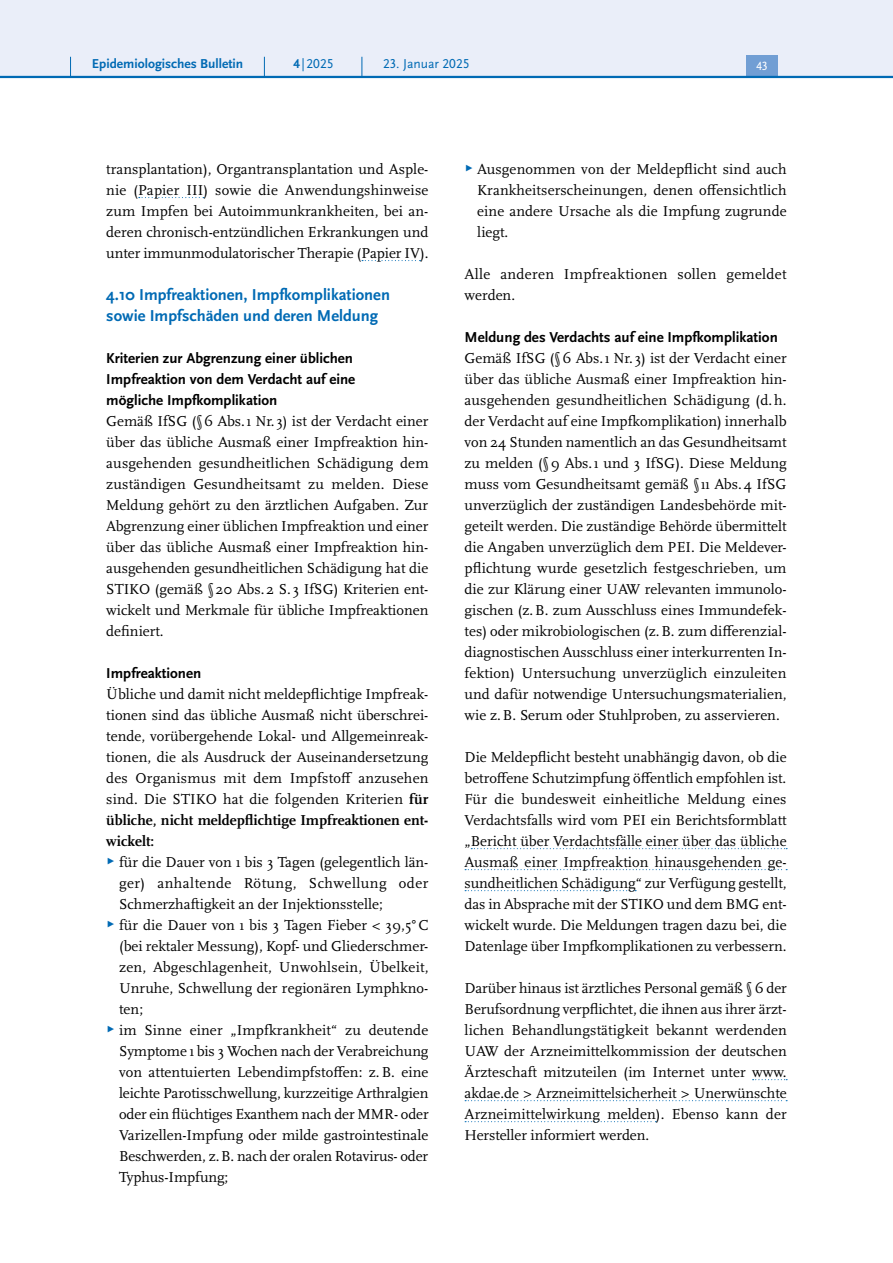
<style>
.page{position:relative;width:893px;height:1263px;background:#fff}
.page>*{position:absolute;margin:0;border:0;box-sizing:border-box;transform-origin:0 0}
.t1{font:700 16.5px/21px "Scala Sans Pro";color:#006ab4}
.P_-_Fließtext{font:15px/21px "Scala Pro";color:#000;text-align:justify}
.t2{font:700 15px/21px "Scala Sans Pro";color:#000}
.P_-_Fließtext-2{font:15px/21px "Scala Pro";letter-spacing:.02em;color:#000}
.t3{font:700 13.5px "Scala Sans Pro";color:#006ab4}
.t4{font:13.5px "Scala Sans Pro";color:#006ab4}
.t5{font:12.45px "Scala Sans Pro";color:#fff}
.s1{font-weight:700}
.s2{font-family:"Scala Sans Pro";font-size:9px;color:#006ab4}
</style>
<div class="page">
<svg style="left:139px;top:197px;width:65px;height:1px"></svg>
<svg style="left:362px;top:260px;width:59px;height:1px"></svg>
<svg style="left:471px;top:848px;width:316px;height:1px"></svg>
<svg style="left:465px;top:869px;width:322px;height:1px"></svg>
<svg style="left:465px;top:890px;width:171px;height:1px"></svg>
<svg style="left:753px;top:1079px;width:34px;height:1px"></svg>
<svg style="left:465px;top:1100px;width:322px;height:1px"></svg>
<svg style="left:465px;top:1121px;width:191px;height:1px"></svg>
<div style="left:0;top:0;width:893px;height:77px;background:#eaeef9"></div>
<div style="left:746px;top:55px;width:32px;height:21px;background:#719ed4"></div>
<hr style="left:0;top:76px;width:893px;height:2px;background:#006ab4">
<svg style="left:70px;top:57px;width:1px;height:19px"></svg>
<svg style="left:264px;top:57px;width:1px;height:19px"></svg>
<svg style="left:362px;top:57px;width:1px;height:19px"></svg>
<p class="t3" style="left:92px;top:55px;width:153px">Epidemiologisches Bulletin</p>
<p class="t4" style="left:293px;top:55px;width:42px"><span class="s1">4</span> |2025</p>
<p class="t4" style="left:383px;top:55px;width:88px">23. Januar 2025</p>
<p class="t5" style="left:756px;top:59px;width:13px">43</p>
<p class="P_-_Fließtext" style="left:106px;top:158px;width:324px">transplantation), Organtransplantation und Asple&shy;nie (Papier III) sowie die Anwendungshinweise zum Impfen bei Autoimmunkrankheiten, bei an&shy;deren chronisch-entzündlichen Erkrankungen und unter immunmodulatorischer Therapie (Papier IV).</p>
<h4 class="t1" style="left:106px;top:284px;width:285px">4.10 Impfreaktionen, Impfkomplikationen sowie Impfschäden und deren Meldung</h4>
<h5 class="t2" style="left:106px;top:347px;width:250px">Kriterien zur Abgrenzung einer üblichen<br>Impfreaktion von dem Verdacht auf eine mögliche Impfkomplikation</h5>
<p class="P_-_Fließtext" style="left:106px;top:410px;width:324px">Gemäß IfSG (§6 Abs.1 Nr. 3) ist der Verdacht einer über das übliche Ausmaß einer Impfreaktion hin&shy;ausgehenden gesundheitlichen Schädigung dem zuständigen Gesundheitsamt zu melden. Diese Meldung gehört zu den ärztlichen Aufgaben. Zur Abgrenzung einer üblichen Impfreaktion und einer über das übliche Ausmaß einer Impfreaktion hin&shy;ausgehenden gesundheitlichen Schädigung hat die STIKO (gemäß §20 Abs.2 S. 3 IfSG) Kriterien ent&shy;wickelt und Merkmale für übliche Impfreaktionen definiert.</p>
<h5 class="t2" style="left:106px;top:662px;width:97px">Impfreaktionen</h5>
<p class="P_-_Fließtext" style="left:106px;top:683px;width:324px">Übliche und damit nicht meldepflichtige Impfreak&shy;tionen sind das übliche Ausmaß nicht überschrei&shy;tende, vorübergehende Lokal- und Allgemeinreak&shy;tionen, die als Ausdruck der Auseinandersetzung des Organismus mit dem Impfstoff anzusehen sind. Die STIKO hat die folgenden Kriterien <span class="s1">für übliche, nicht meldepflichtige Impfreaktionen ent&shy;wickelt:</span></p>
<p class="P_-_Fließtext" style="left:119px;top:851px;width:311px;text-indent:-13px"><span class="s2">▶</span> für die Dauer von 1 bis 3 Tagen (gelegentlich län&shy;ger) anhaltende Rötung, Schwellung oder Schmerzhaftigkeit an der Injektionsstelle;</p>
<p class="P_-_Fließtext" style="left:119px;top:914px;width:311px;text-indent:-13px"><span class="s2">▶</span> für die Dauer von 1 bis 3 Tagen Fieber &lt; 39,5°C (bei rektaler Messung), Kopf- und Gliederschmer&shy;zen, Abgeschlagenheit, Unwohlsein, Übelkeit, Unruhe, Schwellung der regionären Lymphkno&shy;ten;</p>
<p class="P_-_Fließtext" style="left:119px;top:1019px;width:311px;text-indent:-13px"><span class="s2">▶</span> im Sinne einer „Impfkrankheit“ zu deutende Symptome 1 bis 3 Wochen nach der Verabreichung von attentuierten Lebendimpfstoffen: z.B. eine leichte Parotisschwellung, kurzzeitige Arthralgien oder ein flüchtiges Exanthem nach der MMR- oder Varizellen-Impfung oder milde gastrointestinale Beschwerden, z.B. nach der oralen Rotavirus- oder Typhus-Impfung;</p>
<p class="P_-_Fließtext" style="left:477px;top:158px;width:311px;text-indent:-13px"><span class="s2">▶</span> Ausgenommen von der Meldepflicht sind auch Krankheitserscheinungen, denen offensichtlich eine andere Ursache als die Impfung zugrunde liegt.</p>
<p class="P_-_Fließtext-2" style="left:465px;top:263px;width:324px">Alle anderen Impfreaktionen sollen gemeldet werden.</p>
<h5 class="t2" style="left:465px;top:326px;width:315px">Meldung des Verdachts auf eine Impfkomplikation</h5>
<p class="P_-_Fließtext" style="left:465px;top:347px;width:324px">Gemäß IfSG (§6 Abs.1 Nr. 3) ist der Verdacht einer über das übliche Ausmaß einer Impfreaktion hin&shy;ausgehenden gesundheitlichen Schädigung (d.h. der Verdacht auf eine Impfkomplikation) innerhalb von 24 Stunden namentlich an das Gesundheitsamt zu melden (§9 Abs.1 und 3 IfSG). Diese Meldung muss vom Gesundheitsamt gemäß §11 Abs.4 IfSG unverzüglich der zuständigen Landesbehörde mit&shy;geteilt werden. Die zuständige Behörde übermittelt die Angaben unverzüglich dem PEI. Die Meldever&shy;pflichtung wurde gesetzlich festgeschrieben, um die zur Klärung einer UAW relevanten immunolo&shy;gischen (z.B. zum Ausschluss eines Immundefek&shy;tes) oder mikrobiologischen (z.B. zum differenzial&shy;diagnostischen Ausschluss einer interkurrenten In&shy;fektion) Untersuchung unverzüglich einzuleiten und dafür notwendige Untersuchungsmaterialien, wie z.B. Serum oder Stuhlproben, zu asservieren.</p>
<p class="P_-_Fließtext" style="left:465px;top:746px;width:324px">Die Meldepflicht besteht unabhängig davon, ob die betroffene Schutzimpfung öffentlich empfohlen ist.<br>Für die bundesweit einheitliche Meldung eines Verdachtsfalls wird vom PEI ein Berichtsformblatt „Bericht über Verdachtsfälle einer über das übliche Ausmaß einer Impfreaktion hinausgehenden ge&shy;sundheitlichen Schädigung“ zur Verfügung gestellt, das in Absprache mit der STIKO und dem BMG ent&shy;wickelt wurde. Die Meldungen tragen dazu bei, die Datenlage über Impfkomplikationen zu verbessern.</p>
<p class="P_-_Fließtext" style="left:465px;top:977px;width:324px">Darüber hinaus ist ärztliches Personal gemäß § 6 der Berufsordnung verpflichtet, die ihnen aus ihrer ärzt&shy;lichen Behandlungstätigkeit bekannt werdenden UAW der Arzneimittelkommission der deutschen Ärzteschaft mitzuteilen (im Internet unter www. akdae.de &gt; Arzneimittelsicherheit &gt; Unerwünschte Arzneimittelwirkung melden). Ebenso kann der Hersteller informiert werden.</p>
</div>
